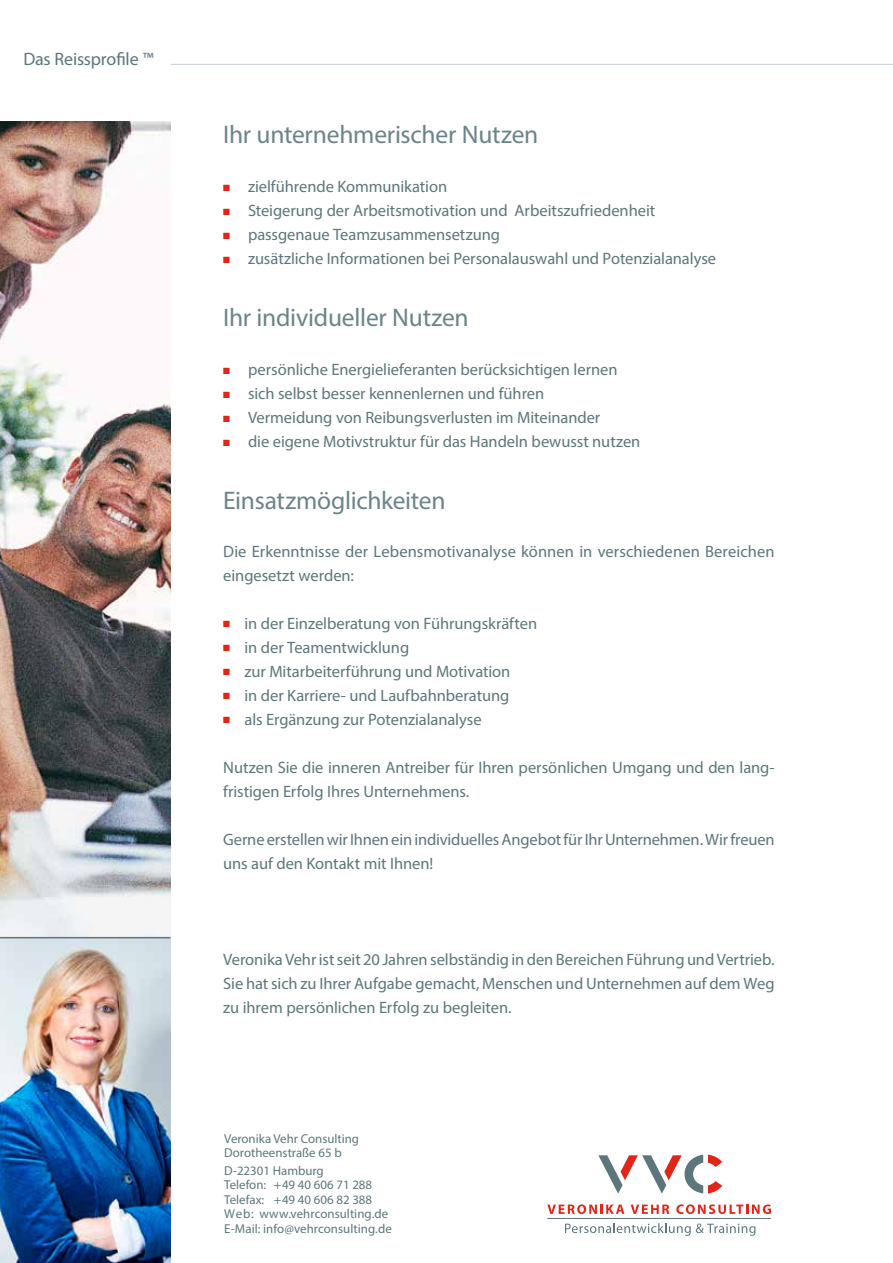
<style>
.page{position:relative;width:893px;height:1263px;background:#fff}
.page>*{position:absolute;margin:0;border:0;box-sizing:border-box;transform-origin:0 0}
.t1{font:25.5px "Myriad Pro";letter-spacing:-.01em;color:#6b8489}
.t2{font:18px "Myriad Pro";letter-spacing:-.01em;color:#5d767b}
.t3{font:16.5px/24px "Myriad Pro";letter-spacing:-.005em;color:#5d767b}
.t4{font:12.9px/14.4px "Myriad Pro";color:#5d767b}
.s1{color:#e12619}
</style>
<div class="page">
<img style="left:0;top:121px;width:171px;height:884px">
<img style="left:0;top:938px;width:170px;height:325px">
<svg style="left:598px;top:1154px;width:124px;height:39px"></svg>
<svg style="left:547px;top:1204px;width:77px;height:10px"></svg>
<svg style="left:631px;top:1204px;width:38px;height:10px"></svg>
<svg style="left:676px;top:1204px;width:95px;height:10px"></svg>
<svg style="left:565px;top:1223px;width:190px;height:13px"></svg>
<hr style="left:547px;top:1218px;width:224px;height:1px;background:#5d767b">
<hr style="left:0;top:937px;width:170px;height:1px;background:#5d767b">
<hr style="left:171px;top:64px;width:722px;height:1px;background:#c3cfd1">
<p class="t2" style="left:23px;top:48px;width:132px">Das Reissprofile ™</p>
<h1 class="t1" style="left:223px;top:118px;width:317px">Ihr unternehmerischer Nutzen</h1>
<p class="t3" style="left:223px;top:174px;width:226px"><span class="s1">■</span> zielführende Kommunikation</p>
<p class="t3" style="left:223px;top:198px;width:434px"><span class="s1">■</span> Steigerung der Arbeitsmotivation und Arbeitszufriedenheit</p>
<p class="t3" style="left:223px;top:222px;width:278px"><span class="s1">■</span> passgenaue Teamzusammensetzung</p>
<p class="t3" style="left:223px;top:246px;width:494px"><span class="s1">■</span> zusätzliche Informationen bei Personalauswahl und Potenzialanalyse</p>
<h1 class="t1" style="left:223px;top:301px;width:247px">Ihr individueller Nutzen</h1>
<p class="t3" style="left:223px;top:357px;width:396px"><span class="s1">■</span> persönliche Energielieferanten berücksichtigen lernen</p>
<p class="t3" style="left:223px;top:381px;width:323px"><span class="s1">■</span> sich selbst besser kennenlernen und führen</p>
<p class="t3" style="left:223px;top:405px;width:379px"><span class="s1">■</span> Vermeidung von Reibungsverlusten im Miteinander</p>
<p class="t3" style="left:223px;top:429px;width:419px"><span class="s1">■</span> die eigene Motivstruktur für das Handeln bewusst nutzen</p>
<h1 class="t1" style="left:223px;top:484px;width:224px">Einsatzmöglichkeiten</h1>
<p class="t3" style="left:223px;top:539px;width:553px">Die Erkenntnisse der Lebensmotivanalyse können in verschiedenen Bereichen eingesetzt werden:</p>
<p class="t3" style="left:223px;top:611px;width:315px"><span class="s1">■</span> in der Einzelberatung von Führungskräften</p>
<p class="t3" style="left:223px;top:635px;width:188px"><span class="s1">■</span> in der Teamentwicklung</p>
<p class="t3" style="left:223px;top:659px;width:289px"><span class="s1">■</span> zur Mitarbeiterführung und Motivation</p>
<p class="t3" style="left:223px;top:683px;width:288px"><span class="s1">■</span> in der Karriere- und Laufbahnberatung</p>
<p class="t3" style="left:223px;top:707px;width:260px"><span class="s1">■</span> als Ergänzung zur Potenzialanalyse</p>
<p class="t3" style="left:223px;top:755px;width:553px">Nutzen Sie die inneren Antreiber für Ihren persönlichen Umgang und den lang&shy;fristigen Erfolg Ihres Unternehmens.</p>
<p class="t3" style="left:223px;top:827px;width:553px">Gerne erstellen wir Ihnen ein individuelles Angebot für Ihr Unternehmen. Wir freuen uns auf den Kontakt mit Ihnen!</p>
<p class="t3" style="left:223px;top:947px;width:553px;text-align:justify">Veronika Vehr ist seit 20 Jahren selbständig in den Bereichen Führung und Vertrieb.<br>Sie hat sich zu Ihrer Aufgabe gemacht, Menschen und Unternehmen auf dem Weg zu ihrem persönlichen Erfolg zu begleiten.</p>
<p class="t4" style="left:224px;top:1131px;width:136px">Veronika Vehr Consulting<br>Dorotheenstraße 65 b</p>
<p class="t4" style="left:224px;top:1163px;width:169px">D-22301 Hamburg<br>Telefon: +49 40 606 71 288<br>Telefax: +49 40 606 82 388<br>Web: www.vehrconsulting.de<br>E-Mail: info@vehrconsulting.de</p>
</div>
